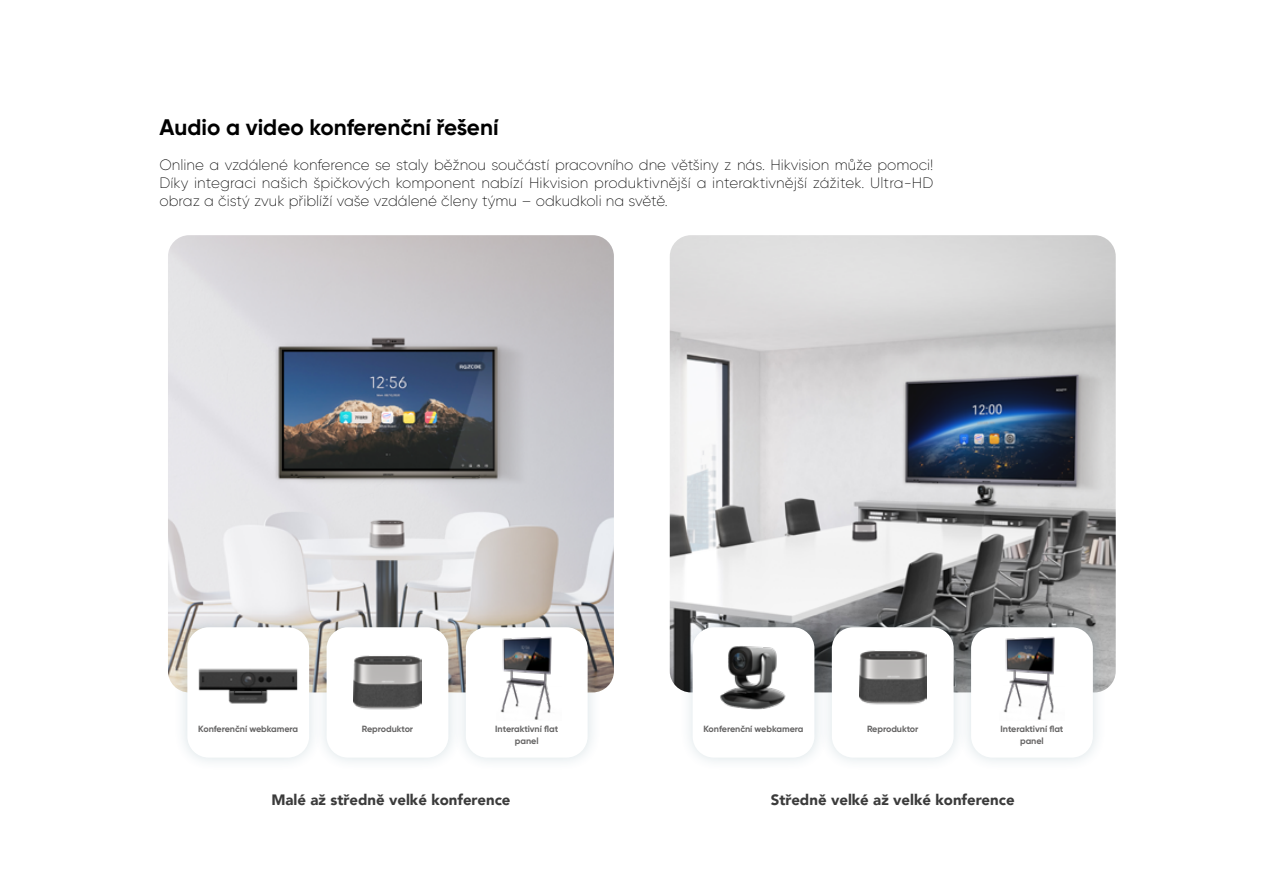
<style>
.page{position:relative;width:1263px;height:893px;background:#fff}
.page>*{position:absolute;margin:0;border:0;box-sizing:border-box;transform-origin:0 0}
.t1{font:700 22.5px "Gilroy";color:#000}
.t2{font:200 15px/18px "Gilroy";color:#000;text-align:justify}
.t3{font:900 15px "Avenir LT Pro";color:#3b3b3b}
.t4{font:700 9px/12px "Gilroy";letter-spacing:-.005em;color:#666565;text-align:center}
</style>
<div class="page">
<img style="left:168px;top:235px;width:446px;height:455px">
<img style="left:670px;top:235px;width:446px;height:454px">
<div style="left:174px;top:613px;width:149px;height:159px;background:#3f7185;opacity:.2"></div>
<div style="left:187px;top:627px;width:122px;height:131px;background:#fff;border-radius:21px"></div>
<div style="left:679px;top:613px;width:149px;height:159px;background:#3f7185;opacity:.2"></div>
<div style="left:693px;top:627px;width:121px;height:131px;background:#fff;border-radius:21px"></div>
<div style="left:313px;top:613px;width:149px;height:159px;background:#3f7185;opacity:.2"></div>
<div style="left:327px;top:627px;width:121px;height:131px;background:#fff;border-radius:21px"></div>
<div style="left:818px;top:613px;width:150px;height:159px;background:#3f7185;opacity:.2"></div>
<div style="left:832px;top:627px;width:122px;height:131px;background:#fff;border-radius:21px"></div>
<div style="left:452px;top:613px;width:150px;height:159px;background:#3f7185;opacity:.2"></div>
<div style="left:466px;top:627px;width:122px;height:131px;background:#fff;border-radius:21px"></div>
<div style="left:957px;top:613px;width:150px;height:159px;background:#3f7185;opacity:.2"></div>
<div style="left:971px;top:627px;width:122px;height:131px;background:#fff;border-radius:21px"></div>
<img style="left:354px;top:655px;width:67px;height:55px">
<img style="left:859px;top:650px;width:67px;height:55px">
<img style="left:198px;top:668px;width:100px;height:36px">
<img style="left:500px;top:636px;width:52px;height:84px">
<img style="left:1003px;top:636px;width:52px;height:84px">
<img style="left:720px;top:646px;width:66px;height:64px">
<h1 class="t1" style="left:159px;top:113px;width:341px">Audio a video konferenční řešení</h1>
<p class="t2" style="left:159px;top:155px;width:775px">Online a vzdálené konference se staly běžnou součástí pracovního dne většiny z nás. Hikvision může pomoci!<br>Díky integraci našich špičkových komponent nabízí Hikvision produktivnější a interaktivnější zážitek. Ultra-HD obraz a čistý zvuk přiblíží vaše vzdálené členy týmu – odkudkoli na světě.</p>
<p class="t4" style="left:198px;top:723px;width:101px">Konferenční webkamera</p>
<p class="t4" style="left:362px;top:723px;width:53px">Reproduktor</p>
<p class="t4" style="left:495px;top:723px;width:64px">Interaktivní flat</p>
<p class="t4" style="left:703px;top:723px;width:101px">Konferenční webkamera</p>
<p class="t4" style="left:867px;top:723px;width:53px">Reproduktor</p>
<p class="t4" style="left:515px;top:735px;width:25px">panel</p>
<p class="t4" style="left:1000px;top:723px;width:64px">Interaktivní flat panel</p>
<p class="t3" style="left:271px;top:790px;width:241px">Malé až středně velké konference</p>
<p class="t3" style="left:771px;top:790px;width:245px">Středně velké až velké konference</p>
</div>
